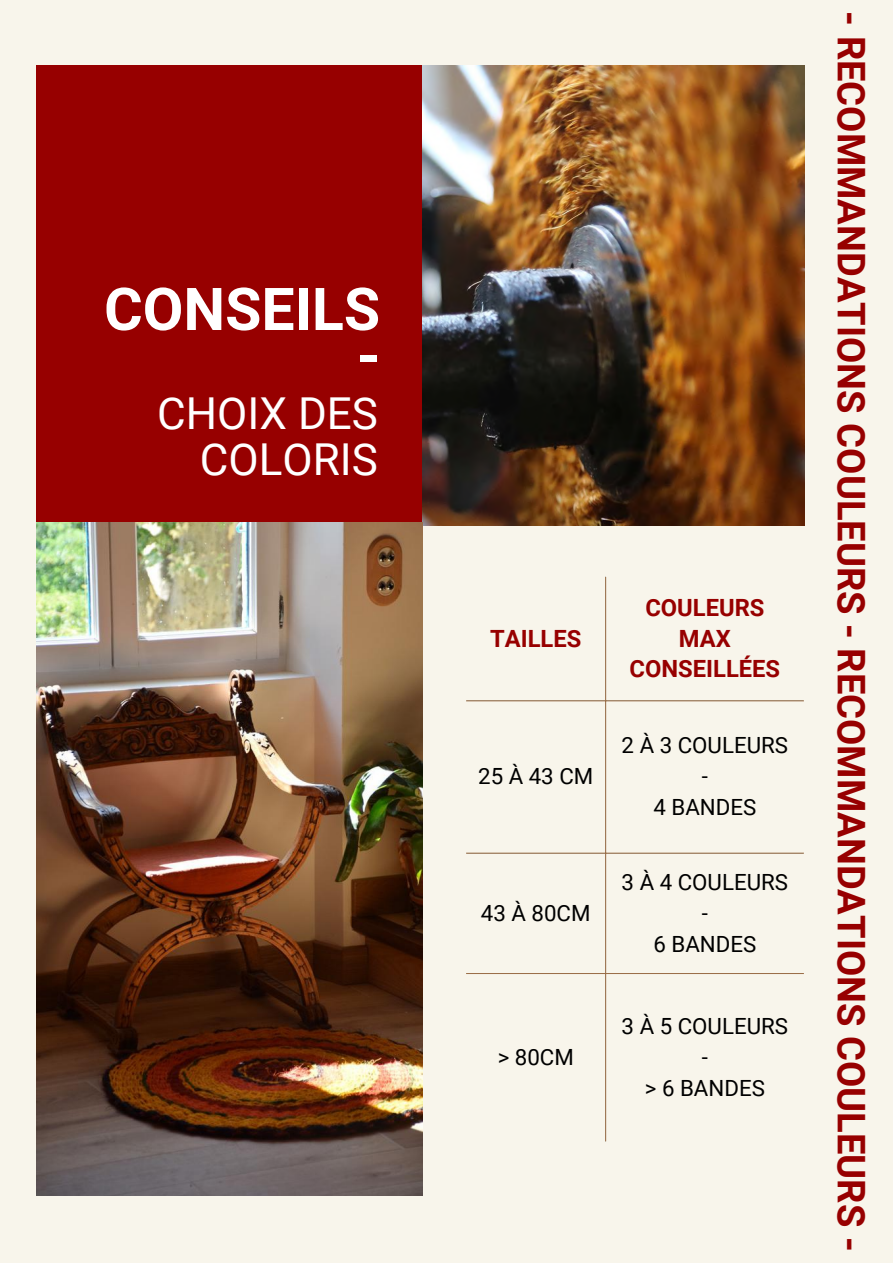
<style>
.page{position:relative;width:893px;height:1263px;background:#f8f5eb}
.page>*{position:absolute;margin:0;border:0;box-sizing:border-box;transform-origin:0 0}
.t1{font:700 59.03px/46.7px "Roboto";color:#fff;text-align:right}
.t2{font:44.03px/46.1px "Roboto";color:#fff;text-align:right}
.t3{font:700 38.1px "Roboto";color:#970000}
.t4{font:700 23.7px/30.4px "Roboto";color:#970000;text-align:center}
.t5{font:22.27px/30.9px "Roboto";color:#000;text-align:center}
</style>
<div class="page">
<div style="left:37px;top:65px;width:421px;height:460px;background:#970000"></div>
<img style="left:423px;top:65px;width:381px;height:460px">
<img style="left:37px;top:523px;width:385px;height:672px">
<hr style="left:605px;top:577px;width:1px;height:564px;background:#9a6d46">
<hr style="left:466px;top:700px;width:338px;height:1px;background:#9a6d46">
<hr style="left:466px;top:853px;width:338px;height:1px;background:#9a6d46">
<hr style="left:466px;top:973px;width:338px;height:1px;background:#9a6d46">
<h1 class="t1" style="left:104px;top:286px;width:277px">CONSEILS -</h1>
<h2 class="t2" style="left:157px;top:391px;width:222px">CHOIX DES<br>COLORIS</h2>
<p class="t4" style="left:490px;top:623px;width:93px">TAILLES</p>
<p class="t5" style="left:478px;top:761px;width:117px">25 À 43 CM</p>
<p class="t5" style="left:481px;top:898px;width:111px">43 À 80CM</p>
<p class="t5" style="left:497px;top:1042px;width:78px">&gt; 80CM</p>
<p class="t4" style="left:629px;top:593px;width:152px">COULEURS<br>MAX<br>CONSEILLÉES</p>
<p class="t5" style="left:621px;top:730px;width:168px">2 À 3 COULEURS -<br>4 BANDES</p>
<p class="t5" style="left:621px;top:867px;width:168px">3 À 4 COULEURS -<br>6 BANDES</p>
<p class="t5" style="left:621px;top:1011px;width:168px">3 À 5 COULEURS -<br>&gt; 6 BANDES</p>
<h3 class="t3" style="left:873px;top:11px;width:1241px;rotate:90deg">- RECOMMANDATIONS COULEURS - RECOMMANDATIONS COULEURS -</h3>
</div>
